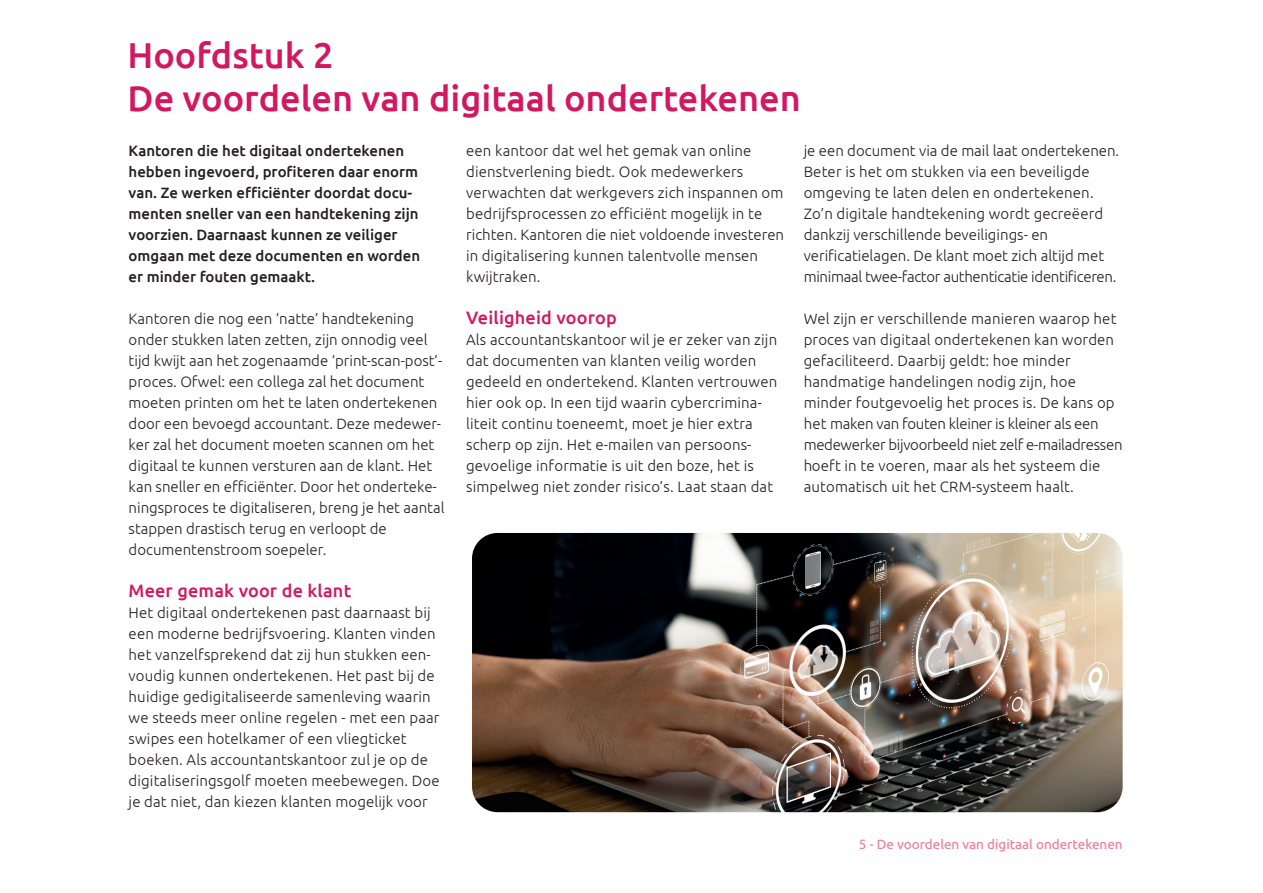
<style>
.page{position:relative;width:1263px;height:893px;background:#fff}
.page>*{position:absolute;margin:0;border:0;box-sizing:border-box;transform-origin:0 0}
.t1{font:500 36px/43.2px "Ubuntu";color:#d11860}
.t2{font:500 18px "Ubuntu";letter-spacing:.01em;color:#d11860}
.t3{font:300 15px/21px "Ubuntu";letter-spacing:.01em;color:#231f20}
.t4{font:500 15px/21px "Ubuntu";color:#231f20}
.t5{font:13.5px "Ubuntu";color:#f27698}
</style>
<div class="page">
<img style="left:472px;top:533px;width:651px;height:279px">
<h1 class="t1" style="left:128px;top:32px;width:675px">Hoofdstuk 2<br>De voordelen van digitaal ondertekenen</h1>
<p class="t4" style="left:129px;top:140px;width:293px">Kantoren die het digitaal ondertekenen hebben ingevoerd, profiteren daar enorm van. Ze werken efficiënter doordat docu&shy;menten sneller van een handtekening zijn voorzien. Daarnaast kunnen ze veiliger omgaan met deze documenten en worden er minder fouten gemaakt.</p>
<p class="t3" style="left:129px;top:308px;width:317px">Kantoren die nog een ‘natte’ handtekening onder stukken laten zetten, zijn onnodig veel tijd kwijt aan het zogenaamde ‘print-scan-post’- proces. Ofwel: een collega zal het document moeten printen om het te laten ondertekenen door een bevoegd accountant. Deze medewer&shy;ker zal het document moeten scannen om het digitaal te kunnen versturen aan de klant. Het kan sneller en efficiënter. Door het onderteke&shy;ningsproces te digitaliseren, breng je het aantal stappen drastisch terug en verloopt de documentenstroom soepeler.</p>
<p class="t2" style="left:129px;top:579px;width:224px">Meer gemak voor de klant</p>
<p class="t3" style="left:129px;top:602px;width:312px">Het digitaal ondertekenen past daarnaast bij een moderne bedrijfsvoering. Klanten vinden het vanzelfsprekend dat zij hun stukken een&shy;voudig kunnen ondertekenen. Het past bij de huidige gedigitaliseerde samenleving waarin we steeds meer online regelen - met een paar swipes een hotelkamer of een vliegticket boeken. Als accountantskantoor zul je op de digitaliseringsgolf moeten meebewegen. Doe je dat niet, dan kiezen klanten mogelijk voor</p>
<p class="t3" style="left:466px;top:140px;width:319px">een kantoor dat wel het gemak van online dienstverlening biedt. Ook medewerkers verwachten dat werkgevers zich inspannen om bedrijfsprocessen zo efficiënt mogelijk in te richten. Kantoren die niet voldoende investeren in digitalisering kunnen talentvolle mensen kwijtraken.</p>
<p class="t2" style="left:466px;top:306px;width:152px">Veiligheid voorop</p>
<p class="t3" style="left:466px;top:329px;width:313px">Als accountantskantoor wil je er zeker van zijn dat documenten van klanten veilig worden gedeeld en ondertekend. Klanten vertrouwen hier ook op. In een tijd waarin cybercrimina&shy;liteit continu toeneemt, moet je hier extra scherp op zijn. Het e-mailen van persoons&shy;gevoelige informatie is uit den boze, het is simpelweg niet zonder risico’s. Laat staan dat</p>
<p class="t3" style="left:804px;top:140px;width:317px">je een document via de mail laat ondertekenen.<br>Beter is het om stukken via een beveiligde omgeving te laten delen en ondertekenen.<br>Zo’n digitale handtekening wordt gecreëerd dankzij verschillende beveiligings- en verificatielagen. De klant moet zich altijd met minimaal twee-factor authenticatie identificeren.</p>
<p class="t3" style="left:804px;top:308px;width:320px">Wel zijn er verschillende manieren waarop het proces van digitaal ondertekenen kan worden gefaciliteerd. Daarbij geldt: hoe minder handmatige handelingen nodig zijn, hoe minder foutgevoelig het proces is. De kans op het maken van fouten kleiner is kleiner als een medewerker bijvoorbeeld niet zelf e-mailadressen hoeft in te voeren, maar als het systeem die automatisch uit het CRM-systeem haalt.</p>
<p class="t5" style="left:859px;top:836px;width:265px">5 - De voordelen van digitaal ondertekenen</p>
</div>
